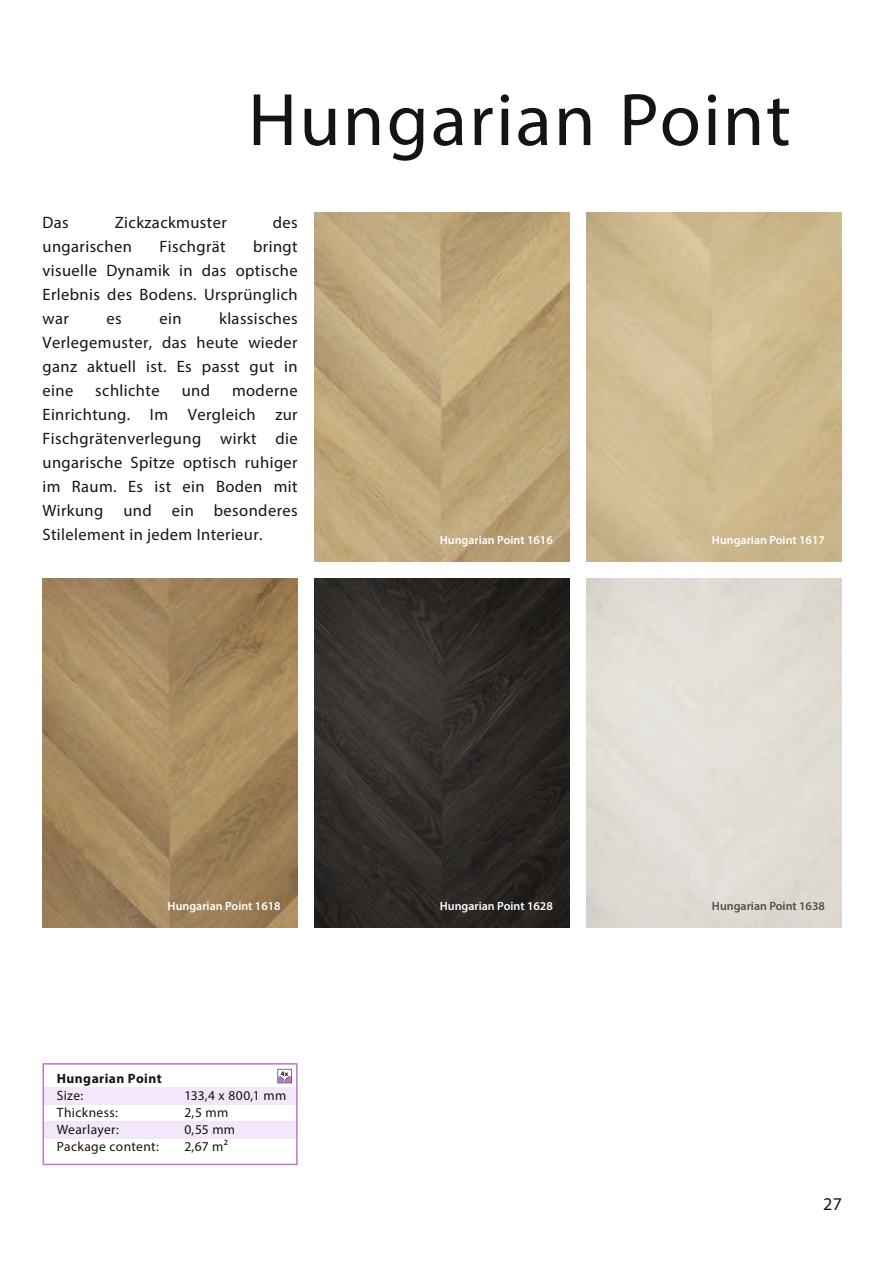
<style>
.page{position:relative;width:893px;height:1263px;background:#fff}
.page>*{position:absolute;margin:0;border:0;box-sizing:border-box;transform-origin:0 0}
.Titel{font:75px "Myriad Pro";letter-spacing:.03em;color:#131413}
.t1{font:18px "Myriad Pro";color:#131413}
.teksten_body_uitvul{font:16.5px/24px "Myriad Pro";letter-spacing:.025em;color:#131413;text-align:justify}
.tech_gegevens{font:13.5px "Myriad Pro";letter-spacing:.03em;color:#131413}
.tech_gegevens_ag{font:13.5px "Myriad Pro";letter-spacing:.025em;color:#131413}
.tech_gegevens_kop{font:700 13.5px "Myriad Pro";letter-spacing:.035em;color:#131413}
.type_op_foto__8_pt{font:600 12px "Myriad Pro";color:#fff}
.type_op_foto__8_pt-2{font:600 12px "Myriad Pro";color:#4d4d4c}
.t2{font:700 6.9px "Myriad Pro";color:#131413}
</style>
<div class="page">
<img style="left:315px;top:213px;width:255px;height:348px">
<img style="left:315px;top:578px;width:255px;height:349px">
<img style="left:43px;top:578px;width:255px;height:349px">
<div style="left:44px;top:1087px;width:252px;height:17px;background:#f4e7f9"></div>
<div style="left:44px;top:1121px;width:252px;height:17px;background:#f4e7f9"></div>
<svg style="left:278px;top:1069px;width:14px;height:14px"></svg>
<div style="left:43px;top:1063px;width:255px;height:102px;border:2px solid #bc78c9"></div>
<p class="Titel" style="left:248px;top:74px;width:544px">Hungarian Point</p>
<p class="teksten_body_uitvul" style="left:43px;top:211px;width:28px">Das</p>
<p class="teksten_body_uitvul" style="left:115px;top:211px;width:114px">Zickzackmuster</p>
<p class="teksten_body_uitvul" style="left:273px;top:211px;width:26px">des</p>
<p class="teksten_body_uitvul" style="left:43px;top:235px;width:91px">ungarischen</p>
<p class="teksten_body_uitvul" style="left:159px;top:235px;width:68px">Fischgrät</p>
<p class="teksten_body_uitvul" style="left:43px;top:235px;width:257px;text-indent:211px">bringt visuelle Dynamik in das optische Erlebnis des Bodens. Ursprünglich war</p>
<p class="teksten_body_uitvul" style="left:43px;top:307px;width:257px;text-indent:177px">klassisches Verlegemuster, das heute wieder ganz aktuell ist. Es passt gut in eine</p>
<p class="teksten_body_uitvul" style="left:107px;top:307px;width:17px">es</p>
<p class="teksten_body_uitvul" style="left:159px;top:307px;width:24px">ein</p>
<p class="teksten_body_uitvul" style="left:43px;top:379px;width:257px;text-indent:189px">moderne Einrichtung. Im Vergleich zur Fischgrätenverlegung wirkt die ungarische Spitze optisch ruhiger im Raum. Es ist ein Boden mit Wirkung und ein besonderes Stilelement in jedem Interieur.</p>
<p class="teksten_body_uitvul" style="left:95px;top:379px;width:66px">schlichte</p>
<p class="teksten_body_uitvul" style="left:182px;top:379px;width:30px">und</p>
<p class="type_op_foto__8_pt" style="left:440px;top:533px;width:114px">Hungarian Point 1616</p>
<p class="type_op_foto__8_pt" style="left:712px;top:533px;width:114px">Hungarian Point 1617</p>
<p class="type_op_foto__8_pt" style="left:168px;top:898px;width:114px">Hungarian Point 1618</p>
<p class="type_op_foto__8_pt" style="left:440px;top:898px;width:114px">Hungarian Point 1628</p>
<p class="t2" style="left:281px;top:1069px;width:9px">4x</p>
<p class="tech_gegevens_kop" style="left:57px;top:1070px;width:106px">Hungarian Point</p>
<p class="tech_gegevens_ag" style="left:57px;top:1087px;width:28px">Size:</p>
<p class="tech_gegevens_ag" style="left:184px;top:1087px;width:103px">133,4 x 800,1 mm</p>
<p class="tech_gegevens" style="left:57px;top:1104px;width:63px">Thickness:</p>
<p class="tech_gegevens" style="left:184px;top:1104px;width:46px">2,5 mm</p>
<p class="tech_gegevens_ag" style="left:57px;top:1121px;width:64px">Wearlayer:</p>
<p class="tech_gegevens_ag" style="left:184px;top:1121px;width:52px">0,55 mm</p>
<p class="tech_gegevens" style="left:57px;top:1138px;width:104px">Package content:</p>
<p class="tech_gegevens" style="left:184px;top:1138px;width:45px">2,67 m²</p>
<p class="type_op_foto__8_pt-2" style="left:712px;top:898px;width:114px">Hungarian Point 1638</p>
<p class="t1" style="left:823px;top:1193px;width:20px">27</p>
</div>
